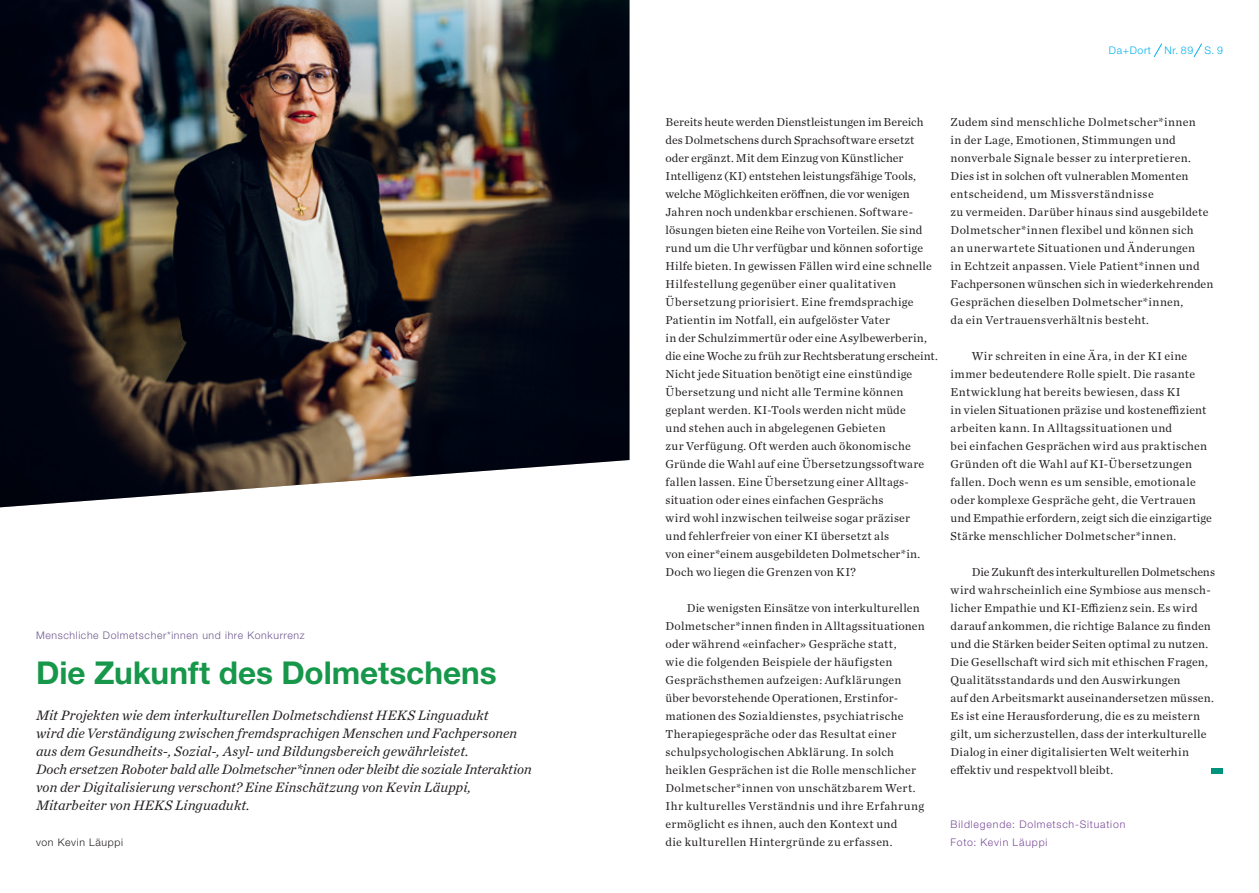
<style>
.page{position:relative;width:1259px;height:893px;background:#fff}
.page>*{position:absolute;margin:0;border:0;box-sizing:border-box;transform-origin:0 0}
.t1{font:700 31.5px "Helvetica Neue LT Std";color:#16974a}
.t2{font:italic 14.25px/18px "Chronicle Text G1";letter-spacing:.005em;color:#231f20}
.t3{font:12px/18px "Chronicle Text G1";letter-spacing:.02em;color:#231f20}
.t4{font:300 10.5px/18px "Helvetica Neue LT Std";letter-spacing:.08em;color:#794b98}
.t5{font:300 10.5px "Helvetica Neue LT Std";letter-spacing:.06em;color:#6e5a91}
.t6{font:300 10.5px "Helvetica Neue LT Std";letter-spacing:.06em;color:#00b1ec}
.t7{font:300 10.5px "Helvetica Neue LT Std";letter-spacing:.06em;color:#231f20}
</style>
<div class="page">
<svg style="left:1153px;top:43px;width:9px;height:14px"></svg>
<svg style="left:1193px;top:43px;width:9px;height:14px"></svg>
<img style="left:0;top:0;width:629px;height:507px">
<div style="left:1211px;top:768px;width:12px;height:6px;background:#00937c"></div>
<p class="t5" style="left:36px;top:629px;width:270px">Menschliche Dolmetscher*innen und ihre Konkurrenz</p>
<h1 class="t1" style="left:36px;top:653px;width:462px">Die Zukunft des Dolmetschens</h1>
<p class="t2" style="left:36px;top:705px;width:497px">Mit Projekten wie dem interkulturellen Dolmetschdienst HEKS Linguadukt<br>wird die Verständigung zwischen fremdsprachigen Menschen und Fachpersonen aus dem Gesundheits-, Sozial-, Asyl- und Bildungsbereich gewährleistet.<br>Doch ersetzen Roboter bald alle Dolmetscher*innen oder bleibt die soziale Interaktion von der Digitalisierung verschont? Eine Einschätzung von Kevin Läuppi, Mitarbeiter von HEKS Linguadukt.</p>
<p class="t7" style="left:36px;top:836px;width:89px">von Kevin Läuppi</p>
<p class="t6" style="left:1109px;top:44px;width:44px">Da+Dort</p>
<p class="t6" style="left:1164px;top:44px;width:60px">Nr. 89 S. 9</p>
<p class="t3" style="left:665px;top:112px;width:274px">Bereits heute werden Dienstleistungen im Bereich des Dolmetschens durch Sprachsoftware ersetzt oder ergänzt. Mit dem Einzug von Künstlicher Intelligenz (KI) entstehen leistungsfähige Tools, welche Möglichkeiten eröffnen, die vor wenigen Jahren noch undenkbar erschienen. Software&shy;lösungen bieten eine Reihe von Vorteilen. Sie sind rund um die Uhr verfügbar und können sofortige Hilfe bieten. In gewissen Fällen wird eine schnelle Hilfestellung gegenüber einer qualitativen Übersetzung priorisiert. Eine fremdsprachige Patientin im Notfall, ein aufgelöster Vater<br>in der Schulzimmertür oder eine Asylbewerberin, die eine Woche zu früh zur Rechtsberatung erscheint.<br>Nicht jede Situation benötigt eine einstündige Übersetzung und nicht alle Termine können geplant werden. KI-Tools werden nicht müde<br>und stehen auch in abgelegenen Gebieten<br>zur Verfügung. Oft werden auch ökonomische Gründe die Wahl auf eine Übersetzungssoftware fallen lassen. Eine Übersetzung einer Alltags&shy;situation oder eines einfachen Gesprächs<br>wird wohl inzwischen teilweise sogar präziser<br>und fehlerfreier von einer KI übersetzt als<br>von einer*einem ausgebildeten Dolmetscher*in.<br>Doch wo liegen die Grenzen von KI?</p>
<p class="t3" style="left:665px;top:598px;width:261px;text-indent:21px">Die wenigsten Einsätze von interkulturellen Dolmetscher*innen finden in Alltagssituationen oder während «einfacher» Gespräche statt,<br>wie die folgenden Beispiele der häufigsten Gesprächsthemen aufzeigen: Aufklärungen über bevorstehende Operationen, Erstinfor&shy;mationen des Sozialdienstes, psychiatrische Therapiegespräche oder das Resultat einer schulpsychologischen Abklärung. In solch heiklen Gesprächen ist die Rolle menschlicher Dolmetscher*innen von unschätzbarem Wert.<br>Ihr kulturelles Verständnis und ihre Erfahrung ermöglicht es ihnen, auch den Kontext und<br>die kulturellen Hintergründe zu erfassen.</p>
<p class="t3" style="left:950px;top:112px;width:264px">Zudem sind menschliche Dolmetscher*innen<br>in der Lage, Emotionen, Stimmungen und nonverbale Signale besser zu interpretieren.<br>Dies ist in solchen oft vulnerablen Momenten entscheidend, um Missverständnisse<br>zu vermeiden. Darüber hinaus sind ausgebildete Dolmetscher*innen flexibel und können sich<br>an unerwartete Situationen und Änderungen<br>in Echtzeit anpassen. Viele Patient*innen und Fachpersonen wünschen sich in wiederkehrenden Gesprächen dieselben Dolmetscher*innen,<br>da ein Vertrauensverhältnis besteht.</p>
<p class="t3" style="left:950px;top:346px;width:263px;text-indent:21px">Wir schreiten in eine Ära, in der KI eine immer bedeutendere Rolle spielt. Die rasante Entwicklung hat bereits bewiesen, dass KI<br>in vielen Situationen präzise und kosteneffizient arbeiten kann. In Alltagssituationen und<br>bei einfachen Gesprächen wird aus praktischen Gründen oft die Wahl auf KI-Übersetzungen fallen. Doch wenn es um sensible, emotionale oder komplexe Gespräche geht, die Vertrauen und Empathie erfordern, zeigt sich die einzigartige Stärke menschlicher Dolmetscher*innen.</p>
<p class="t3" style="left:950px;top:562px;width:266px;text-indent:21px">Die Zukunft des interkulturellen Dolmetschens wird wahrscheinlich eine Symbiose aus mensch&shy;licher Empathie und KI-Effizienz sein. Es wird darauf ankommen, die richtige Balance zu finden und die Stärken beider Seiten optimal zu nutzen.<br>Die Gesellschaft wird sich mit ethischen Fragen, Qualitätsstandards und den Auswirkungen<br>auf den Arbeitsmarkt auseinandersetzen müssen.<br>Es ist eine Herausforderung, die es zu meistern gilt, um sicherzustellen, dass der interkulturelle Dialog in einer digitalisierten Welt weiterhin effektiv und respektvoll bleibt.</p>
<p class="t4" style="left:950px;top:815px;width:176px">Bildlegende: Dolmetsch-Situation<br>Foto: Kevin Läuppi</p>
</div>
